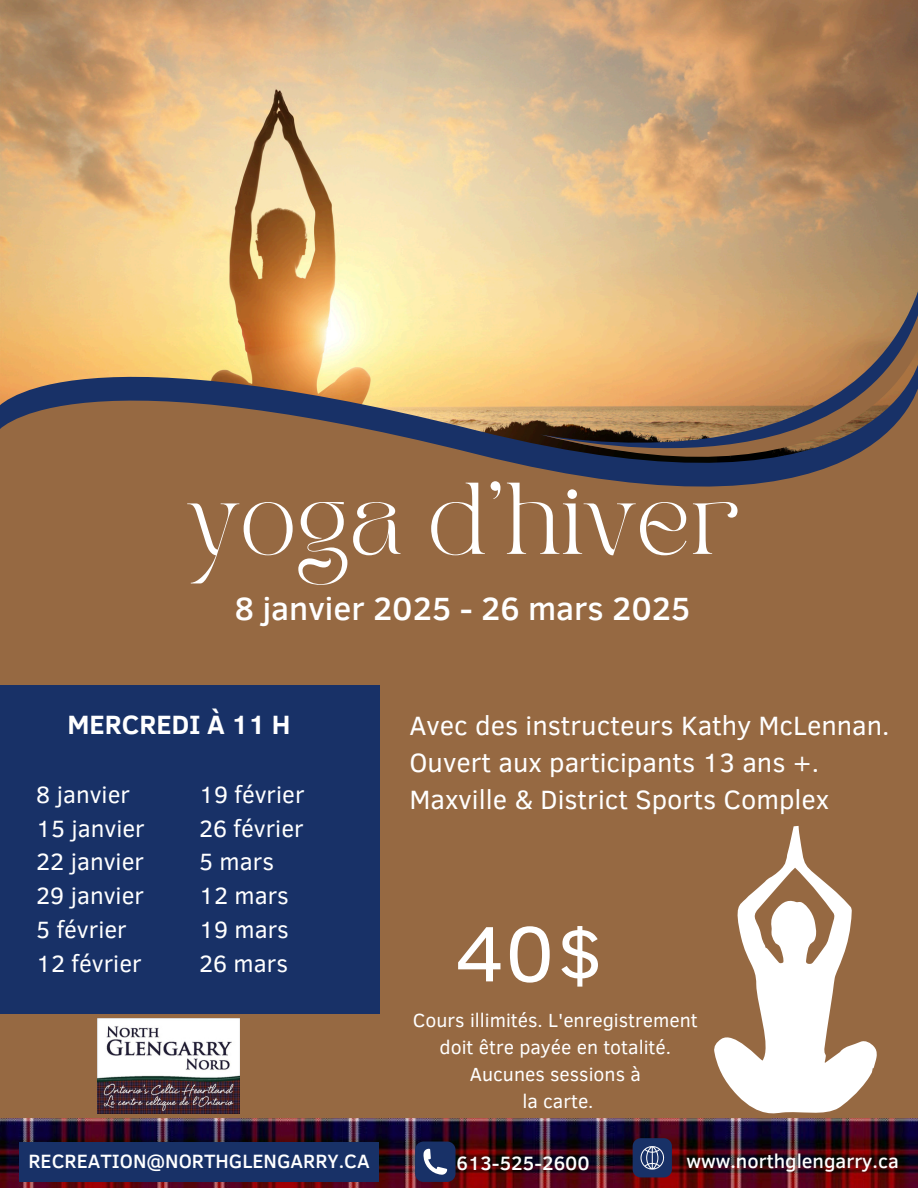
<style>
.page{position:relative;width:918px;height:1188px;background:#966942}
.page>*{position:absolute;margin:0;border:0;box-sizing:border-box;transform-origin:0 0}
.t1{font:80.25px "Clear Sans";color:#fff}
.t2{font:71.25px "TAN PEARL Regular";color:#fff}
.t3{font:500 33px "Clear Sans";color:#fff}
.t4{font:27.15px/37.2px "Clear Sans";color:#fff}
.t5{font:700 27.15px "Clear Sans";color:#fff}
.t6{font:24.15px/33.8px "Clear Sans";color:#fff}
.t7{font:500 19.8px "Clear Sans";color:#fff}
.t8{font:19.5px/27px "Clear Sans";color:#fff;text-align:center}
</style>
<div class="page">
<div style="left:0;top:685px;width:379px;height:329px;background:#183167"></div>
<img style="left:0;top:0;width:918px;height:324px">
<svg style="left:540px;top:282px;width:378px;height:24px;background:#d2ad7a"></svg>
<svg style="left:0;top:324px;width:540px;height:24px;background:#f6d289"></svg>
<svg style="left:0;top:348px;width:540px;height:121px"></svg>
<svg style="left:540px;top:306px;width:378px;height:181px"></svg>
<img style="left:0;top:1118px;width:918px;height:70px">
<svg style="left:415px;top:1142px;width:41px;height:40px;background:#354875"></svg>
<div style="left:19px;top:1143px;width:360px;height:39px;background:#183167"></div>
<svg style="left:633px;top:1138px;width:39px;height:39px;background:#334574"></svg>
<img style="left:98px;top:1019px;width:141px;height:94px">
<svg style="left:714px;top:826px;width:163px;height:288px"></svg>
<p class="t2" style="left:187px;top:481px;width:553px">yoga d'hiver</p>
<p class="t3" style="left:235px;top:584px;width:457px">8 janvier 2025 - 26 mars 2025</p>
<h6 class="t5" style="left:67px;top:705px;width:225px">MERCREDI À 11 H</h6>
<h5 class="t6" style="left:36px;top:776px;width:110px">8 janvier<br>15 janvier<br>22 janvier<br>29 janvier<br>5 février<br>12 février</h5>
<p class="t6" style="left:199px;top:776px;width:107px">19 février<br>26 février<br>5 mars<br>12 mars<br>19 mars<br>26 mars</p>
<h2 class="t4" style="left:410px;top:705px;width:481px">Avec des instructeurs Kathy McLennan.<br>Ouvert aux participants 13 ans +.<br>Maxville &amp; District Sports Complex</h2>
<p class="t1" style="left:456px;top:895px;width:150px">40$</p>
<h1 class="t8" style="left:413px;top:1006px;width:286px">Cours illimités. L'enregistrement doit être payée en totalité.<br>Aucunes sessions à</h1>
<p class="t8" style="left:522px;top:1087px;width:73px">la carte.</p>
<h6 class="t7" style="left:29px;top:1147px;width:343px">RECREATION@NORTHGLENGARRY.CA</h6>
<h3 class="t7" style="left:457px;top:1149px;width:135px">613-525-2600</h3>
<h4 class="t7" style="left:686px;top:1147px;width:214px">www.northglengarry.ca</h4>
</div>
